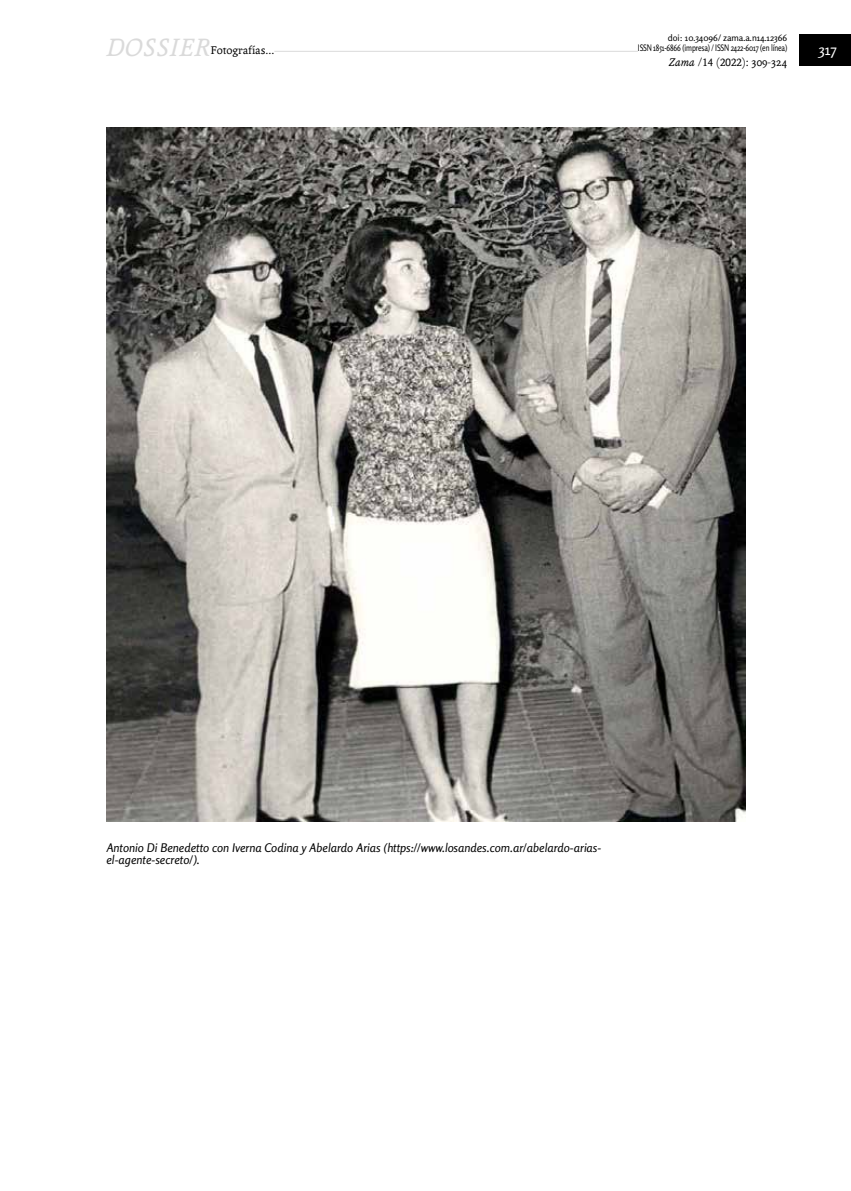
<style>
.page{position:relative;width:851px;height:1191px;background:#fff}
.page>*{position:absolute;margin:0;border:0;box-sizing:border-box;transform-origin:0 0}
.t1{font:italic 27px "Andralis ND Os F";letter-spacing:.02em;color:#dadada}
.t2{font:15px "Rosario";color:#fff}
.t3{font:italic 12px/12px "Rosario";color:#000}
.t4{font:12px "Andralis NDSC";color:#000}
.t5{font:12px "Andralis ND Os F";color:#000}
.t6{font:9px/10.8px "Rosario";letter-spacing:-.02em;color:#000;text-align:right}
.s1{font-family:"Andralis ND Os F";font-style:italic}
.s2{font-family:"Andralis ND Os F"}
</style>
<div class="page">
<hr style="left:112px;top:51px;width:612px;height:1px;background:#dadada">
<div style="left:637px;top:41px;width:150px;height:15px;background:#fff"></div>
<div style="left:799px;top:35px;width:51px;height:31px;background:#000"></div>
<div style="left:106px;top:35px;width:109px;height:30px;background:#fff"></div>
<div style="left:210px;top:44px;width:64px;height:15px;background:#fff"></div>
<img style="left:106px;top:128px;width:639px;height:694px">
<p class="t6" style="left:637px;top:31px;width:151px">doi: 10.34096/ zama.a.n14.12366<br>ISSN 1851-6866 (impresa) / ISSN 2422-6017 (en línea)</p>
<p class="t4" style="left:668px;top:55px;width:120px"><span class="s1">Zama</span> /14 (2022): <span class="s2">309-324</span></p>
<h1 class="t1" style="left:106px;top:34px;width:105px">DOSSIER</h1>
<p class="t5" style="left:210px;top:44px;width:65px">Fotografías...</p>
<p class="t2" style="left:812px;top:38px;width:26px">317317</p>
<p class="t3" style="left:106px;top:841px;width:496px">Antonio Di Benedetto con Iverna Codina y Abelardo Arias (https://www.losandes.com.ar/abelardo-arias&shy;el-agente-secreto/).</p>
</div>
